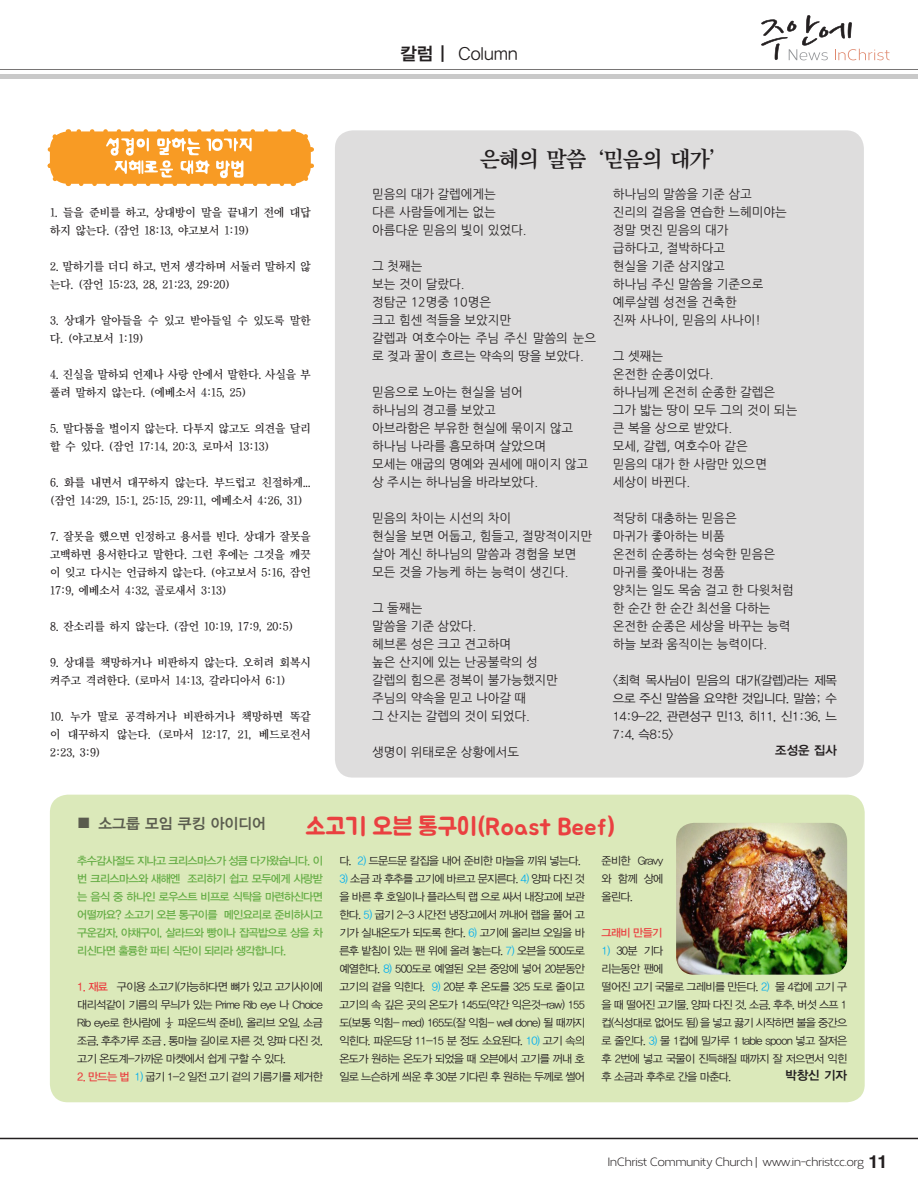
<style>
.page{position:relative;width:918px;height:1188px;background:#fff}
.page>*{position:absolute;margin:0;border:0;box-sizing:border-box;transform-origin:0 0}
.t1{font:24.9px "BMJUAOTF";color:#ea4040}
.t2{font:22.5px "Jatmbv 50";letter-spacing:-.06em;color:#231f20}
.t3{font:18px "YDIYGO320";color:#231f20}
.t4{font:700 18px "Helvetica";color:#231f20}
.t5{font:15px "YDIYGO340";color:#231f20}
.t6{font:12.45px/18px "Nanum Gothic OTF";color:#231f20}
.t7{font:12.45px/18px "YDIYGO320";letter-spacing:-.025em;color:#231f20;text-align:justify}
.t8{font:12.45px "YDIYGO340";color:#231f20}
.t9{font:12px "Corbert";letter-spacing:-.05em;color:#231f20}
.t10{font:11.7px/18px "Jajmmv 50";letter-spacing:-.04em;color:#231f20}
.t11{font:11.1px/18px "YDIYGO320";letter-spacing:-.06em;color:#231f20;text-align:justify}
.t12{font:11.1px/18px "YDIYGO330";letter-spacing:-.06em;color:#64ac44;text-align:justify}
.t13{font:11.1px "YDIYGO330";letter-spacing:-.06em;color:#ea4040}
.s1{font-family:"YDIYGO340"}
.s2{font-family:"YDIYGO330";color:#ea4040}
.s3{color:#00aeef}
.s4{font-size:13.5px}
</style>
<div class="page">
<hr style="left:0;top:69px;width:918px;height:1px;background:#231f20">
<svg style="left:761px;top:15px;width:129px;height:45px"></svg>
<div style="left:0;top:74px;width:918px;height:5px;background:#c9c9c9"></div>
<hr style="left:0;top:1138px;width:918px;height:1px;background:#231f20">
<div style="left:50px;top:131px;width:261px;height:53px;background:#f89b24;border-radius:18px"></div>
<svg style="left:47px;top:132px;width:14px;height:20px"></svg>
<svg style="left:48px;top:158px;width:21px;height:29px"></svg>
<svg style="left:300px;top:164px;width:14px;height:19px"></svg>
<svg style="left:293px;top:129px;width:20px;height:29px"></svg>
<div style="left:50px;top:795px;width:815px;height:307px;background:#dbe9ba;border-radius:18px"></div>
<div style="left:335px;top:130px;width:529px;height:648px;background:#dedddd;border-radius:18px"></div>
<img style="left:676px;top:823px;width:171px;height:152px">
<svg style="left:75px;top:129px;width:211px;height:57px"></svg>
<h3 class="t3" style="left:400px;top:43px;width:119px"><span class="s1">칼럼 |</span> Column</h3>
<p class="t10" style="left:50px;top:203px;width:262px">1. 들을 준비를 하고, 상대방이 말을 끝내기 전에 대답 하지 않는다. (잠언 18:13, 야고보서 1:19)</p>
<p class="t10" style="left:50px;top:257px;width:262px">2. 말하기를 더디 하고, 먼저 생각하며 서둘러 말하지 않 는다. (잠언 15:23, 28, 21:23, 29:20)</p>
<p class="t10" style="left:50px;top:311px;width:262px">3. 상대가 알아들을 수 있고 받아들일 수 있도록 말한 다. (야고보서 1:19)</p>
<p class="t10" style="left:50px;top:365px;width:262px">4. 진실을 말하되 언제나 사랑 안에서 말한다. 사실을 부 풀려 말하지 않는다. (에베소서 4:15, 25)</p>
<p class="t10" style="left:50px;top:419px;width:262px">5. 말다툼을 벌이지 않는다. 다투지 않고도 의견을 달리 할 수 있다. (잠언 17:14, 20:3, 로마서 13:13)</p>
<p class="t10" style="left:50px;top:473px;width:262px">6. 화를 내면서 대꾸하지 않는다. 부드럽고 친절하게... (잠언 14:29, 15:1, 25:15, 29:11, 에베소서 4:26, 31)</p>
<p class="t10" style="left:50px;top:527px;width:262px;text-align:justify">7. 잘못을 했으면 인정하고 용서를 빈다. 상대가 잘못을 고백하면 용서한다고 말한다. 그런 후에는 그것을 깨끗 이 잊고 다시는 언급하지 않는다. (야고보서 5:16, 잠언 17:9, 에베소서 4:32, 골로새서 3:13)</p>
<p class="t10" style="left:50px;top:617px;width:245px">8. 잔소리를 하지 않는다. (잠언 10:19, 17:9, 20:5)</p>
<p class="t10" style="left:50px;top:653px;width:262px">9. 상대를 책망하거나 비판하지 않는다. 오히려 회복시 켜주고 격려한다. (로마서 14:13, 갈라디아서 6:1)</p>
<p class="t10" style="left:50px;top:707px;width:262px;text-align:justify">10. 누가 말로 공격하거나 비판하거나 책망하면 똑같 이 대꾸하지 않는다. (로마서 12:17, 21, 베드로전서 2:23, 3:9)</p>
<h2 class="t2" style="left:480px;top:148px;width:241px">은혜의 말씀 ‘믿음의 대가’</h2>
<p class="t6" style="left:372px;top:185px;width:156px">믿음의 대가 갈렙에게는<br>다른 사람들에게는 없는 아름다운 믿음의 빛이 있었다.</p>
<p class="t6" style="left:372px;top:257px;width:226px">그 첫째는<br>보는 것이 달랐다.<br>정탐군 12명중 10명은<br>크고 힘센 적들을 보았지만<br>갈렙과 여호수아는 주님 주신 말씀의 눈으 로 젖과 꿀이 흐르는 약속의 땅을 보았다.</p>
<p class="t6" style="left:372px;top:383px;width:218px">믿음으로 노아는 현실을 넘어<br>하나님의 경고를 보았고<br>아브라함은 부유한 현실에 묶이지 않고 하나님 나라를 흠모하며 살았으며<br>모세는 애굽의 명예와 권세에 매이지 않고 상 주시는 하나님을 바라보았다.</p>
<p class="t6" style="left:372px;top:509px;width:222px">믿음의 차이는 시선의 차이<br>현실을 보면 어둡고, 힘들고, 절망적이지만 살아 계신 하나님의 말씀과 경험을 보면 모든 것을 가능케 하는 능력이 생긴다.</p>
<p class="t6" style="left:372px;top:599px;width:187px">그 둘째는<br>말씀을 기준 삼았다.<br>헤브론 성은 크고 견고하며<br>높은 산지에 있는 난공불락의 성 갈렙의 힘으론 정복이 불가능했지만 주님의 약속을 믿고 나아갈 때<br>그 산지는 갈렙의 것이 되었다.</p>
<p class="t6" style="left:372px;top:743px;width:149px">생명이 위태로운 상황에서도</p>
<p class="t6" style="left:613px;top:185px;width:176px">하나님의 말씀을 기준 삼고 진리의 걸음을 연습한 느헤미야는 정말 멋진 믿음의 대가<br>급하다고, 절박하다고<br>현실을 기준 삼지않고<br>하나님 주신 말씀을 기준으로 예루살렘 성전을 건축한<br>진짜 사나이, 믿음의 사나이!</p>
<p class="t6" style="left:613px;top:347px;width:186px">그 셋째는<br>온전한 순종이었다.<br>하나님께 온전히 순종한 갈렙은 그가 밟는 땅이 모두 그의 것이 되는 큰 복을 상으로 받았다.<br>모세, 갈렙, 여호수아 같은<br>믿음의 대가 한 사람만 있으면 세상이 바뀐다.</p>
<p class="t6" style="left:613px;top:509px;width:182px">적당히 대충하는 믿음은<br>마귀가 좋아하는 비품<br>온전히 순종하는 성숙한 믿음은 마귀를 쫒아내는 정품<br>양치는 일도 목숨 걸고 한 다윗처럼 한 순간 한 순간 최선을 다하는 온전한 순종은 세상을 바꾸는 능력 하늘 보좌 움직이는 능력이다.</p>
<p class="t7" style="left:613px;top:671px;width:226px">&lt;최혁 목사님이 믿음의 대가(갈렙)라는 제목 으로 주신 말씀을 요약한 것입니다. 말씀; 수 14:9-22, 관련성구 민13, 히11, 신1:36, 느 7:4, 슥8:5&gt;</p>
<p class="t8" style="left:775px;top:743px;width:63px">조성운 집사</p>
<h3 class="t5" style="left:78px;top:814px;width:189px">■ 소그룹 모임 쿠킹 아이디어</h3>
<h1 class="t1" style="left:305px;top:814px;width:312px">소고기 오븐 통구이(Roast Beef)</h1>
<p class="t12" style="left:77px;top:852px;width:247px">추수감사절도 지나고 크리스마스가 성큼 다가왔습니다. 이 번 크리스마스와 새해엔 조리하기 쉽고 모두에게 사랑받 는 음식 중 하나인 로우스트 비프로 식탁을 마련하신다면 어떨까요? 소고기 오븐 통구이를 메인요리로 준비하시고 구운감자, 야채구이, 살라드와 빵이나 잡곡밥으로 상을 차 리신다면 훌륭한 파티 식단이 되리라 생각합니다.</p>
<p class="t11" style="left:77px;top:978px;width:247px"><span class="s2">1. 재료</span> 구이용 소고기(가능하다면 뼈가 있고 고기사이에 대리석같이 기름의 무늬가 있는 Prime Rib eye 나 Choice Rib eye로 한사람에 ½ 파운드씩 준비), 올리브 오일, 소금 조금, 후추가루 조금 , 통마늘 길이로 자른 것, 양파 다진 것, 고기 온도계-가까운 마켓에서 쉽게 구할 수 있다.</p>
<p class="t11" style="left:77px;top:1068px;width:247px"><span class="s2">2. 만드는 법</span> <span class="s3">1)</span> 굽기 1-2 일전 고기 겉의 기름기를 제거한</p>
<p class="t11" style="left:339px;top:852px;width:243px">다. <span class="s3">2)</span> 드문드문 칼집을 내어 준비한 마늘을 끼워 넣는다.</p>
<p class="t11" style="left:339px;top:870px;width:247px"><span class="s3">3)</span> 소금 과 후추를 고기에 바르고 문지른다. <span class="s3">4)</span> 양파 다진 것 을 바른 후 호일이나 플라스틱 랩 으로 싸서 내장고에 보관 한다. <span class="s3">5)</span> 굽기 2-3 시간전 냉장고에서 꺼내어 랩을 풀어 고 기가 실내온도가 되도록 한다. <span class="s3">6)</span> 고기에 올리브 오일을 바 른후 밭침이 있는 팬 위에 올려 놓는다. <span class="s3">7)</span> 오븐을 500도로 예열한다. <span class="s3">8)</span> 500도로 예열된 오븐 중앙에 넣어 20분동안 고기의 겉을 익힌다. <span class="s3">9)</span> 20분 후 온도를 325 도로 줄이고 고기의 속 깊은 곳의 온도가 145도(약간 익은것-raw) 155 도(보통 익힘- med) 165도(잘 익힘- well done) 될 때까지 익힌다. 파운드당 11-15 분 정도 소요된다. <span class="s3">10)</span> 고기 속의 온도가 원하는 온도가 되었을 때 오븐에서 고기를 꺼내 호 일로 느슨하게 씌운 후 30분 기다린 후 원하는 두께로 썰어</p>
<p class="t11" style="left:602px;top:852px;width:63px">준비한 Gravy 와 함께 상에 올린다.</p>
<p class="t13" style="left:602px;top:927px;width:62px">그래비 만들기</p>
<p class="t11" style="left:602px;top:942px;width:247px;text-align:left"><span class="s3">1)</span> 30분 기다<br>리는동안 팬에<br>떨어진 고기 국물로 그레비를 만든다. <span class="s3">2)</span> 물 4컵에 고기 구 을 때 떨어진 고기물, 양파 다진 것, 소금, 후추, 버섯 스프 1 컵(식성대로 없어도 됨) 을 넣고 끓기 시작하면 불을 중간으 로 줄인다. <span class="s3">3)</span> 물 1컵에 밀가루 1 table spoon 넣고 잘저은 후 2번에 넣고 국물이 진득해질 때까지 잘 저으면서 익힌 후 소금과 후추로 간을 마춘다.</p>
<p class="t8" style="left:785px;top:1068px;width:63px">박창신 기자</p>
<h3 class="t4" style="left:869px;top:1147px;width:21px">11</h3>
<p class="t9" style="left:608px;top:1154px;width:258px">InChrist Community Church | www<span class="s4">.</span>in-christcc<span class="s4">.</span>org</p>
</div>
